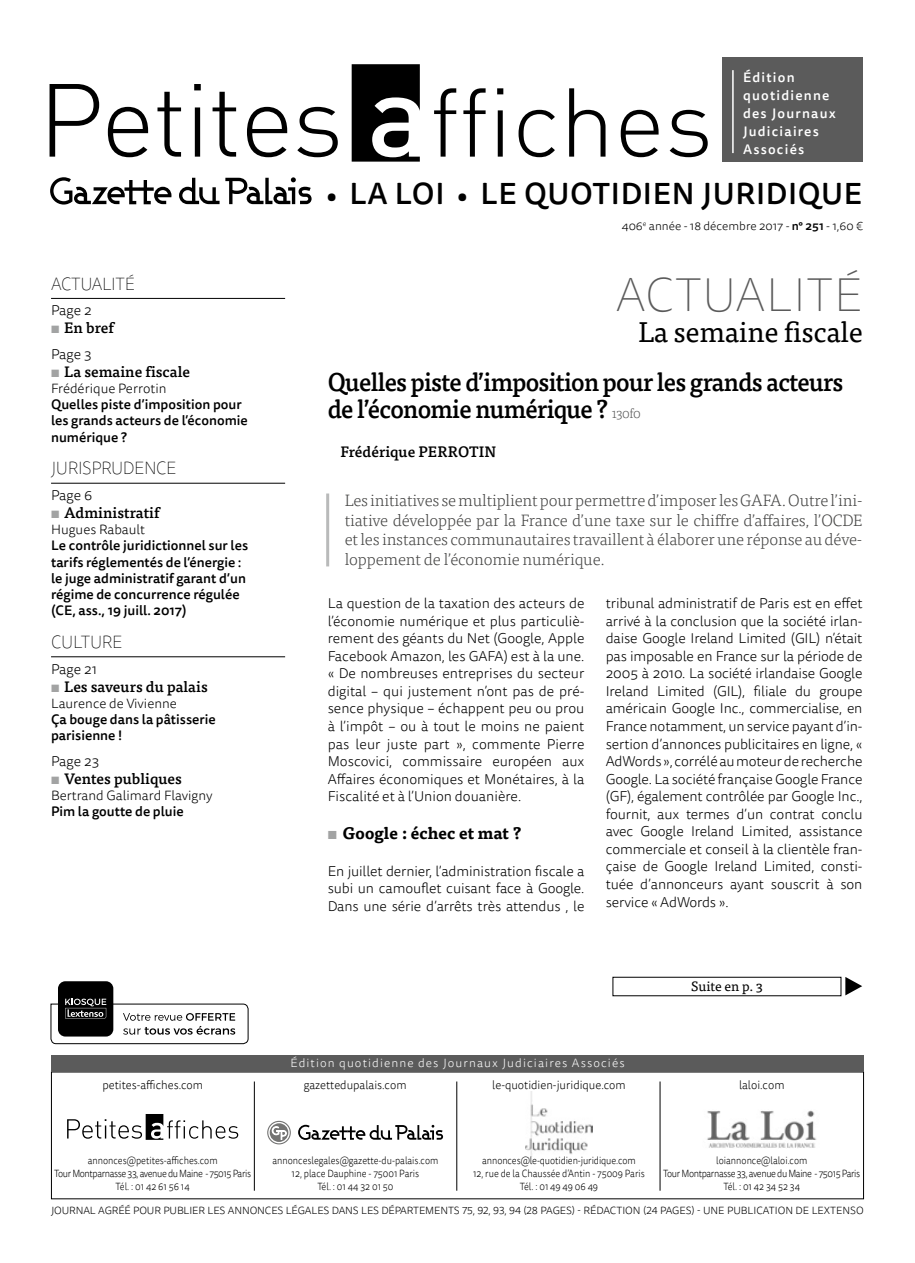
<style>
.page{position:relative;width:915px;height:1263px;background:#fff}
.page>*{position:absolute;margin:0;border:0;box-sizing:border-box;transform-origin:0 0}
.t1{font:100 48px "Tisa Sans OT";letter-spacing:.01em;color:#5b5b5b}
.t2{font:500 30px "Tisa Sans OT";letter-spacing:.02em;color:#000}
.t3{font:28.5px "Tisa OT";letter-spacing:-.01em;color:#000}
.t4{font:500 25.5px/27px "Tisa OT";letter-spacing:-.03em;color:#000;scale:.95 1}
.t5{font:100 18px "Tisa Sans OT";letter-spacing:-.02em;color:#000;scale:.95 1}
.t6{font:300 16.5px/19.5px "Tisa OT";letter-spacing:-.01em;color:#444443;text-align:justify}
.t7{font:700 16.5px "Tisa OT";color:#000}
.t8{font:500 15px "Tisa OT";color:#000}
.t9{font:300 14.25px/17.5px "Tisa Sans OT";letter-spacing:-.01em;color:#000;text-align:justify}
.t10{font:500 13.5px/16.2px "Tisa Sans OT";color:#000}
.t11{font:300 13.5px "Tisa Sans OT";color:#000}
.t12{font:500 13.5px/18px "Tisa Sans OT";letter-spacing:.09em;color:#fff}
.t13{font:13.5px "Tisa OT";color:#000}
.t14{font:300 12px "Tisa Sans OT";color:#000;scale:.95 1}
.t15{font:300 12px "Tisa Sans OT";letter-spacing:.09em;color:#fff}
.t16{font:300 12px "Tisa Sans OT";color:#000}
.t17{font:300 10.5px/12.6px "Tisa Sans OT";letter-spacing:-.04em;color:#000;text-align:center;scale:.88 1}
.t18{font:300 10.5px/12.6px "Tisa Sans OT";letter-spacing:-.01em;color:#000;text-align:center;scale:.88 1}
.t19{font:300 10.5px "Tisa Sans OT";letter-spacing:-.01em;color:#000}
.s1{font-weight:700;color:#a2a3a3}
.s2{font-size:27px}
.s3{font-weight:500}
.s4{font-weight:300;font-size:13.5px;color:#5b5b5b}
.s5{color:#a2a3a3}
</style>
<div class="page">
<div style="left:721px;top:58px;width:140px;height:104px;background:#5b5b5b"></div>
<hr style="left:732px;top:70px;width:1px;height:83px;background:#fff">
<svg style="left:50px;top:84px;width:49px;height:73px"></svg>
<svg style="left:108px;top:107px;width:40px;height:50px"></svg>
<svg style="left:157px;top:92px;width:24px;height:65px"></svg>
<svg style="left:194px;top:84px;width:7px;height:73px"></svg>
<svg style="left:212px;top:92px;width:24px;height:65px"></svg>
<svg style="left:247px;top:107px;width:40px;height:50px"></svg>
<svg style="left:297px;top:107px;width:40px;height:50px"></svg>
<svg style="left:351px;top:64px;width:68px;height:98px"></svg>
<svg style="left:434px;top:88px;width:22px;height:69px"></svg>
<svg style="left:463px;top:88px;width:22px;height:69px"></svg>
<svg style="left:497px;top:88px;width:6px;height:69px"></svg>
<svg style="left:518px;top:110px;width:36px;height:47px"></svg>
<svg style="left:569px;top:88px;width:36px;height:69px"></svg>
<svg style="left:620px;top:110px;width:38px;height:47px"></svg>
<svg style="left:669px;top:110px;width:38px;height:47px"></svg>
<svg style="left:50px;top:177px;width:121px;height:28px"></svg>
<svg style="left:179px;top:178px;width:40px;height:26px"></svg>
<svg style="left:225px;top:177px;width:86px;height:27px"></svg>
<img style="left:525px;top:1091px;width:67px;height:65px">
<svg style="left:67px;top:1114px;width:171px;height:26px"></svg>
<img style="left:707px;top:1110px;width:110px;height:38px">
<hr style="left:659px;top:1081px;width:1px;height:110px;background:#000">
<hr style="left:456px;top:1081px;width:1px;height:110px;background:#000">
<hr style="left:254px;top:1081px;width:1px;height:110px;background:#000">
<svg style="left:269px;top:1123px;width:19px;height:19px"></svg>
<svg style="left:298px;top:1125px;width:145px;height:15px"></svg>
<svg style="left:271px;top:1126px;width:16px;height:14px"></svg>
<div style="left:267px;top:1121px;width:24px;height:23px;border:1px solid #747473;border-radius:50%"></div>
<div style="left:51px;top:1055px;width:812px;height:16px;background:#5b5b5b"></div>
<div style="left:58px;top:981px;width:55px;height:55px;background:#000;border-radius:7px"></div>
<svg style="left:50px;top:999px;width:199px;height:45px"></svg>
<svg style="left:845px;top:977px;width:16px;height:18px"></svg>
<hr style="left:51px;top:298px;width:234px;height:1px;background:#000">
<hr style="left:51px;top:483px;width:234px;height:1px;background:#000">
<hr style="left:51px;top:656px;width:234px;height:1px;background:#000">
<hr style="left:326px;top:493px;width:3px;height:73px;background:#b9baba">
<p class="t5" style="left:51px;top:273px;width:63px">ACTUALITÉ</p>
<p class="t9" style="left:51px;top:302px;width:42px">Page 2</p>
<p class="t8" style="left:51px;top:319px;width:64px"><span class="s1">▪</span> En bref</p>
<p class="t9" style="left:51px;top:346px;width:42px">Page 3</p>
<p class="t8" style="left:51px;top:362px;width:140px"><span class="s1">▪</span> La semaine fiscale</p>
<p class="t11" style="left:51px;top:380px;width:117px">Frédérique Perrotin</p>
<p class="t10" style="left:51px;top:397px;width:198px">Quelles piste d’imposition pour les grands acteurs de l’économie numérique ?</p>
<p class="t5" style="left:51px;top:458px;width:133px">JU RISPRU DENCE</p>
<p class="t9" style="left:51px;top:487px;width:43px">Page 6</p>
<p class="t8" style="left:51px;top:503px;width:110px"><span class="s1">▪</span> Administratif</p>
<p class="t11" style="left:51px;top:521px;width:96px">Hugues Rabault</p>
<p class="t10" style="left:51px;top:538px;width:198px">Le contrôle juridictionnel sur les tarifs réglementés de l’énergie : le juge administratif garant d’un régime de concurrence régulée (CE, ass., 19 juill. 2017)</p>
<p class="t5" style="left:51px;top:631px;width:12px">CULTU</p>
<p class="t5" style="left:102px;top:631px;width:23px">RE</p>
<p class="t9" style="left:51px;top:661px;width:47px">Page 21</p>
<p class="t8" style="left:51px;top:677px;width:158px"><span class="s1">▪</span> Les saveurs du palais</p>
<p class="t11" style="left:51px;top:695px;width:127px">Laurence de Vivienne</p>
<p class="t10" style="left:51px;top:712px;width:166px">Ça bouge dans la pâtisserie parisienne !</p>
<p class="t9" style="left:51px;top:753px;width:50px">Page 23</p>
<p class="t8" style="left:51px;top:769px;width:132px"><span class="s1">▪</span> Ventes publiques</p>
<p class="t11" style="left:51px;top:787px;width:163px">Bertrand Galimard Flavigny</p>
<p class="t10" style="left:51px;top:804px;width:134px">Pim la goutte de pluie</p>
<p class="t14" style="left:102px;top:1077px;width:107px">petites-affiches.com</p>
<p class="t12" style="left:742px;top:69px;width:94px">Édition quotidienne des Journaux<br>Judiciaires<br>Associés</p>
<h2 class="t2" style="left:326px;top:175px;width:537px"><span class="s2">•</span> LA LOI <span class="s2">•</span> LE QUOTIDIEN JURIDIQUE</h2>
<p class="t16" style="left:621px;top:219px;width:242px">406<sup>e</sup> année - 18 décembre 2017 - <span class="s3">n° 251</span> - 1,60 €</p>
<h1 class="t1" style="left:615px;top:267px;width:248px">ACTUALITÉ</h1>
<h3 class="t3" style="left:638px;top:315px;width:226px">La semaine fiscale</h3>
<h3 class="t4" style="left:327px;top:369px;width:544px">Quelles piste d’imposition pour les grands acteurs de l’économie numérique ? <span class="s4">130f0</span></h3>
<p class="t8" style="left:340px;top:443px;width:157px">Frédérique PERROTIN</p>
<p class="t6" style="left:344px;top:491px;width:519px">Les initiatives se multiplient pour permettre d’imposer les GAFA. Outre l’ini&shy;tiative développée par la France d’une taxe sur le chiffre d’affaires, l’OCDE et les instances communautaires travaillent à élaborer une réponse au déve&shy;loppement de l’économie numérique.</p>
<p class="t9" style="left:327px;top:595px;width:258px">La question de la taxation des acteurs de l’économie numérique et plus particuliè&shy;rement des géants du Net (Google, Apple Facebook Amazon, les GAFA) est à la une. « De nombreuses entreprises du secteur digital – qui justement n’ont pas de pré&shy;sence physique – échappent peu ou prou à l’impôt – ou à tout le moins ne paient pas leur juste part », commente Pierre Moscovici, commissaire européen aux Affaires économiques et Monétaires, à la Fiscalité et à l’Union douanière.</p>
<p class="t7" style="left:327px;top:823px;width:195px"><span class="s5">▪</span> Google : échec et mat ?</p>
<p class="t9" style="left:327px;top:863px;width:258px">En juillet dernier, l’administration fiscale a subi un camouflet cuisant face à Google.<br>Dans une série d’arrêts très attendus , le</p>
<p class="t9" style="left:605px;top:595px;width:258px">tribunal administratif de Paris est en effet arrivé à la conclusion que la société irlan&shy;daise Google Ireland Limited (GIL) n’était pas imposable en France sur la période de 2005 à 2010. La société irlandaise Google Ireland Limited (GIL), filiale du groupe américain Google Inc., commercialise, en France notamment, un service payant d’in&shy;sertion d’annonces publicitaires en ligne, « AdWords », corrélé au moteur de recherche Google. La société française Google France (GF), également contrôlée par Google Inc., fournit, aux termes d’un contrat conclu avec Google Ireland Limited, assistance commerciale et conseil à la clientèle fran&shy;çaise de Google Ireland Limited, consti&shy;tuée d’annonceurs ayant souscrit à son service « AdWords ».</p>
<p class="t15" style="left:290px;top:1055px;width:335px">Édition quotidienne des Journaux Judiciaires Associés</p>
<p class="t13" style="left:691px;top:979px;width:73px">Suite en p. 3</p>
<p class="t14" style="left:303px;top:1077px;width:110px">gazettedupalais.com</p>
<p class="t14" style="left:492px;top:1077px;width:142px">le-quotidien-juridique.com</p>
<p class="t14" style="left:738px;top:1077px;width:49px">laloi.com</p>
<p class="t17" style="left:54px;top:1155px;width:225px">annonces@petites-affiches.com<br>Tour Montparnasse 33, avenue du Maine - 75015 Paris<br>Tél. : 01 42 61 56 14</p>
<p class="t18" style="left:272px;top:1155px;width:190px">annonceslegales@gazette-du-palais.com<br>12, place Dauphine - 75001 Paris<br>Tél. : 01 44 32 01 50</p>
<p class="t18" style="left:473px;top:1155px;width:197px">annonces@le-quotidien-juridique.com<br>12, rue de la Chaussée d’Antin - 75009 Paris<br>Tél. : 01 49 49 06 49</p>
<p class="t17" style="left:663px;top:1155px;width:225px">loiannonce@laloi.com<br>Tour Montparnasse 33, avenue du Maine - 75015 Paris<br>Tél. : 01 42 34 52 34</p>
<p class="t19" style="left:51px;top:1204px;width:814px">JOURNAL AGRÉÉ POUR PUBLIER LES ANNONCES LÉGALES DANS LES DÉPARTEMENTS 75, 92, 93, 94 (28 PAGES) - RÉDACTION (24 PAGES) - UNE PUBLICATION DE LEXTENSO</p>
</div>
